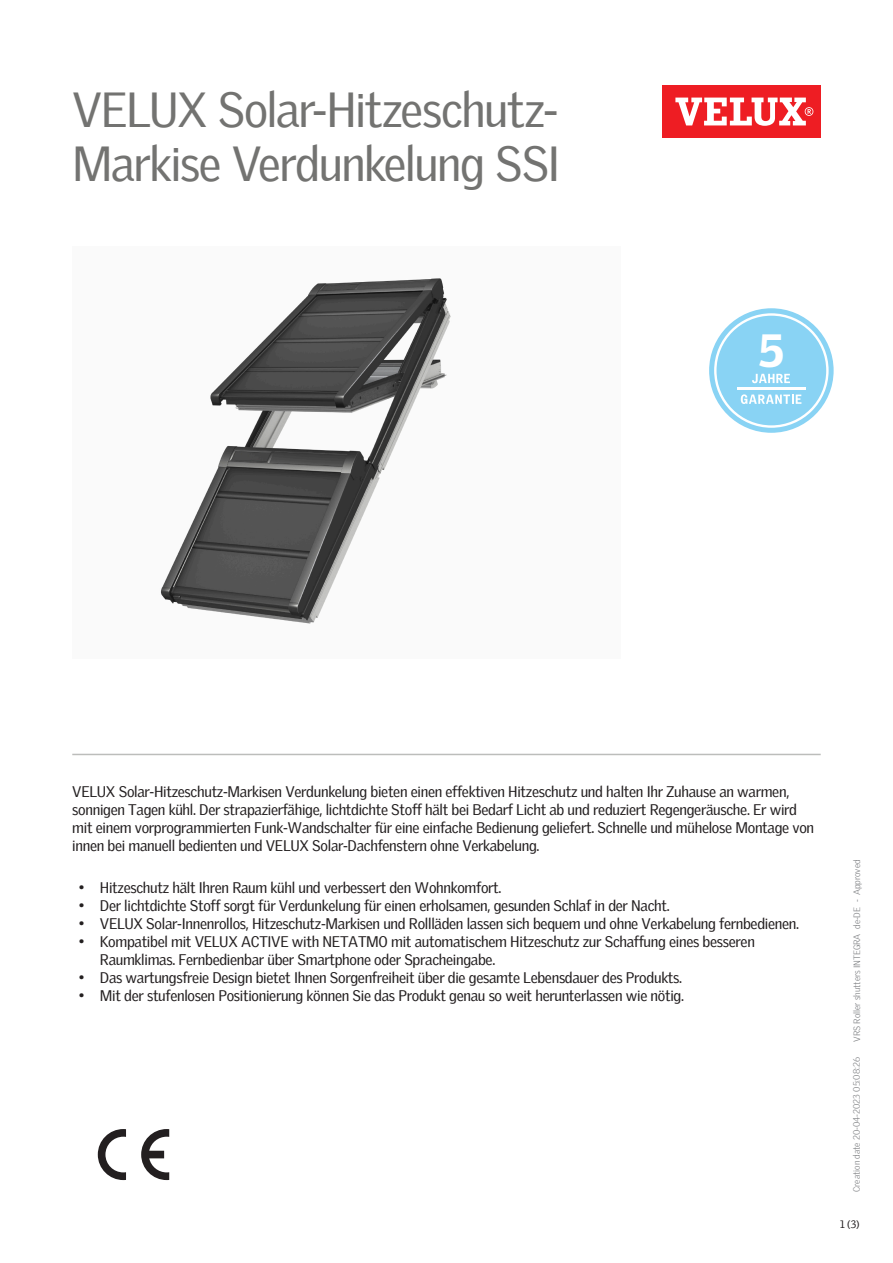
<style>
.page{position:relative;width:893px;height:1263px;background:#fff}
.page>*{position:absolute;margin:0;border:0;box-sizing:border-box;transform-origin:0 0}
.Headline{font:48px/54px "Velux Gothic";letter-spacing:-.03em;color:#737371}
.t1{font:900 45.3px "Velux Gothic";color:#fff}
.Body_Regular{font:15px/18px "Velux Gothic";letter-spacing:-.02em;color:#231f20}
.t2{font:10.5px "Velux Gothic";color:#231f20}
.t3{font:300 9px "Velux Gothic";color:#7c7e81}
</style>
<div class="page">
<div style="left:662px;top:85px;width:159px;height:53px;background:#ee1d23"></div>
<svg style="left:675px;top:98px;width:138px;height:28px"></svg>
<hr style="left:72px;top:754px;width:749px;height:1px;background:#bcbdbb">
<img style="left:160px;top:278px;width:291px;height:346px">
<svg style="left:141px;top:1129px;width:28px;height:51px"></svg>
<svg style="left:98px;top:1129px;width:28px;height:51px"></svg>
<svg style="left:709px;top:308px;width:125px;height:125px"></svg>
<p class="Headline" style="left:72px;top:79px;width:490px">VELUX Solar-Hitzeschutz-<br>Markise Verdunkelung SSI</p>
<p class="t1" style="left:758px;top:322px;width:27px">5</p>
<p class="Body_Regular" style="left:72px;top:781px;width:743px">VELUX Solar-Hitzeschutz-Markisen Verdunkelung bieten einen effektiven Hitzeschutz und halten Ihr Zuhause an warmen, sonnigen Tagen kühl. Der strapazierfähige, lichtdichte Stoff hält bei Bedarf Licht ab und reduziert Regengeräusche. Er wird mit einem vorprogrammierten Funk-Wandschalter für eine einfache Bedienung geliefert. Schnelle und mühelose Montage von innen bei manuell bedienten und VELUX Solar-Dachfenstern ohne Verkabelung.</p>
<p class="Body_Regular" style="left:79px;top:878px;width:424px">• Hitzeschutz hält Ihren Raum kühl und verbessert den Wohnkomfort.</p>
<p class="Body_Regular" style="left:79px;top:896px;width:593px">• Der lichtdichte Stoff sorgt für Verdunkelung für einen erholsamen, gesunden Schlaf in der Nacht.</p>
<p class="Body_Regular" style="left:79px;top:914px;width:722px">• VELUX Solar-Innenrollos, Hitzeschutz-Markisen und Rollläden lassen sich bequem und ohne Verkabelung fernbedienen.</p>
<p class="Body_Regular" style="left:100px;top:932px;width:656px;text-indent:-21px">• Kompatibel mit VELUX ACTIVE with NETATMO mit automatischem Hitzeschutz zur Schaffung eines besseren<br>Raumklimas. Fernbedienbar über Smartphone oder Spracheingabe.</p>
<p class="Body_Regular" style="left:79px;top:968px;width:605px">• Das wartungsfreie Design bietet Ihnen Sorgenfreiheit über die gesamte Lebensdauer des Produkts.</p>
<p class="Body_Regular" style="left:79px;top:986px;width:607px">• Mit der stufenlosen Positionierung können Sie das Produkt genau so weit herunterlassen wie nötig.</p>
<p class="t3" style="left:850px;top:1042px;width:184px;rotate:-90deg">VRS Roller shutters INTEGRA de-DE - Approved</p>
<p class="t3" style="left:850px;top:1192px;width:136px;rotate:-90deg">Creation date 20-04-2023 05:08:26</p>
<p class="t2" style="left:840px;top:1216px;width:21px">1 (3)</p>
</div>
